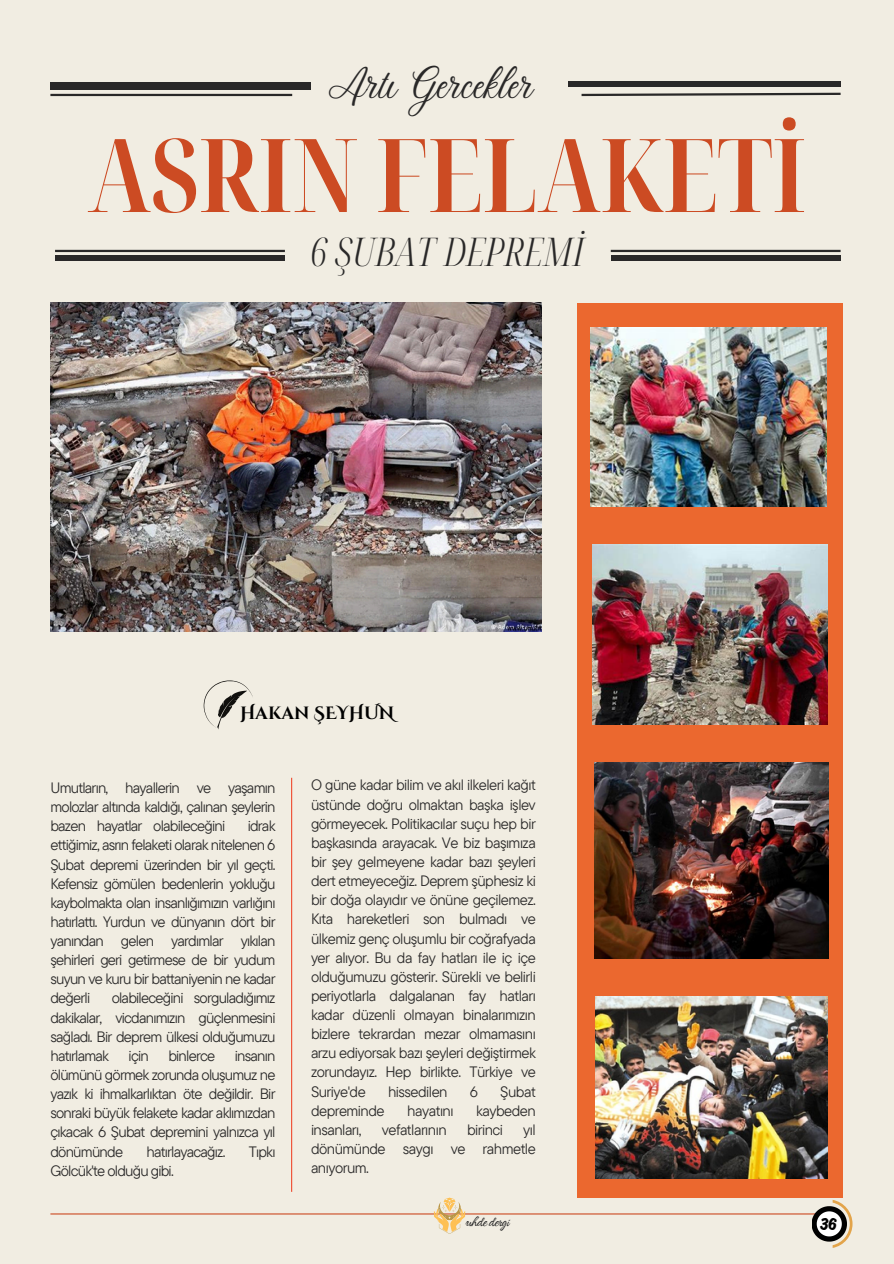
<style>
.page{position:relative;width:894px;height:1264px;background:#fff}
.page>*{position:absolute;margin:0;border:0;box-sizing:border-box;transform-origin:0 0}
.t1{font:700 extra-condensed 102px "Noto Serif Display";color:#cc4b23}
.t2{font:45px "Stoic";color:#292828}
.t3{font:italic 300 extra-condensed 39.45px "Noto Serif Display";color:#292828}
.t4{font:18px "Ahkio";color:#000}
.t5{font:700 17.7px "Cinzel Decorative";color:#000}
.t6{font:15px/19.2px "TT Commons Pro";letter-spacing:-.05em;color:#292828;text-align:justify}
.t7{font:13.8px "Angeletta";letter-spacing:-.025em;color:#222}
</style>
<div class="page">
<div style="left:0;top:0;width:893px;height:1263px;background:#f1ede2"></div>
<img style="left:50px;top:303px;width:491px;height:328px">
<svg style="left:581px;top:92px;width:260px;height:5px"></svg>
<hr style="left:50px;top:94px;width:242px;height:2px;background:#292828">
<hr style="left:55px;top:250px;width:230px;height:2px;background:#292828">
<hr style="left:50px;top:1213px;width:781px;height:1px;background:#cc4b23">
<hr style="left:291px;top:777px;width:1px;height:414px;background:#ef4c30">
<div style="left:55px;top:255px;width:230px;height:6px;background:#292828"></div>
<div style="left:50px;top:82px;width:261px;height:7px;background:#292828"></div>
<div style="left:568px;top:81px;width:272px;height:5px;background:#292828"></div>
<hr style="left:610px;top:250px;width:230px;height:2px;background:#292828">
<div style="left:610px;top:255px;width:230px;height:6px;background:#292828"></div>
<svg style="left:204px;top:680px;width:49px;height:49px"></svg>
<div style="left:576px;top:303px;width:266px;height:894px;background:#eb682f"></div>
<img style="left:590px;top:328px;width:236px;height:179px">
<img style="left:592px;top:544px;width:235px;height:180px">
<img style="left:594px;top:762px;width:234px;height:196px">
<img style="left:595px;top:996px;width:232px;height:182px">
<svg style="left:811px;top:1200px;width:40px;height:47px"></svg>
<svg style="left:434px;top:1197px;width:31px;height:36px"></svg>
<p class="t2" style="left:328px;top:62px;width:205px">Artı Gercekler</p>
<h1 class="t1" style="left:87px;top:103px;width:720px">ASRIN FELAKETİ</h1>
<h2 class="t3" style="left:309px;top:224px;width:276px">6 ŞUBAT DEPREMİ</h2>
<h3 class="t5" style="left:240px;top:701px;width:156px">Hakan ŞEYHUN</h3>
<p class="t6" style="left:50px;top:777px;width:226px">Umutların, hayallerin ve yaşamın molozlar altında kaldığı, çalınan şeylerin bazen hayatlar olabileceğini</p>
<p class="t6" style="left:50px;top:816px;width:226px;text-indent:197px">idrak ettiğimiz, asrın felaketi olarak nitelenen 6<br>Şubat depremi üzerinden bir yıl geçti.<br>Kefensiz gömülen bedenlerin yokluğu kaybolmakta olan insanlığımızın varlığını hatırlattı. Yurdun ve dünyanın dört bir yanından gelen yardımlar yıkılan şehirleri geri getirmese de bir yudum suyun ve kuru bir battaniyenin ne kadar değerli</p>
<p class="t6" style="left:50px;top:988px;width:226px;text-indent:61px">olabileceğini sorguladığımız dakikalar, vicdanımızın güçlenmesini sağladı. Bir deprem ülkesi olduğumuzu hatırlamak</p>
<p class="t6" style="left:129px;top:1045px;width:22px">için</p>
<p class="t6" style="left:168px;top:1045px;width:48px">binlerce</p>
<p class="t6" style="left:50px;top:1045px;width:226px;text-indent:184px">insanın ölümünü görmek zorunda oluşumuz ne yazık ki ihmalkarlıktan öte değildir. Bir sonraki büyük felakete kadar aklımızdan çıkacak 6 Şubat depremini yalnızca yıl dönümünde</p>
<p class="t6" style="left:146px;top:1141px;width:80px">hatırlayacağız.</p>
<p class="t6" style="left:249px;top:1141px;width:28px">Tıpkı</p>
<p class="t6" style="left:50px;top:1160px;width:125px">Gölcük'te olduğu gibi.</p>
<p class="t6" style="left:311px;top:775px;width:226px">O güne kadar bilim ve akıl ilkeleri kağıt üstünde doğru olmaktan başka işlev görmeyecek. Politikacılar suçu hep bir başkasında arayacak. Ve biz başımıza bir şey gelmeyene kadar bazı şeyleri dert etmeyeceğiz. Deprem şüphesiz ki bir doğa olayıdır ve önüne geçilemez.<br>Kıta hareketleri son bulmadı ve ülkemiz genç oluşumlu bir coğrafyada yer alıyor. Bu da fay hatları ile iç içe olduğumuzu gösterir. Sürekli ve belirli periyotlarla dalgalanan fay hatları kadar düzenli olmayan binalarımızın bizlere tekrardan mezar olmamasını arzu ediyorsak bazı şeyleri değiştirmek zorundayız. Hep birlikte. Türkiye ve Suriye'de</p>
<p class="t6" style="left:388px;top:1081px;width:61px">hissedilen</p>
<p class="t6" style="left:469px;top:1081px;width:10px">6</p>
<p class="t6" style="left:500px;top:1081px;width:37px">Şubat</p>
<p class="t6" style="left:311px;top:1100px;width:75px">depreminde</p>
<p class="t6" style="left:407px;top:1100px;width:48px">hayatını</p>
<p class="t6" style="left:476px;top:1100px;width:61px">kaybeden</p>
<p class="t6" style="left:311px;top:1119px;width:52px">insanları,</p>
<p class="t6" style="left:382px;top:1119px;width:66px">vefatlarının</p>
<p class="t6" style="left:467px;top:1119px;width:36px">birinci</p>
<p class="t6" style="left:311px;top:1119px;width:226px;text-indent:212px">yıl dönümünde saygı ve rahmetle anıyorum.</p>
<p class="t7" style="left:465px;top:1212px;width:45px">uhde dergi</p>
<p class="t4" style="left:819px;top:1212px;width:18px">36</p>
</div>
